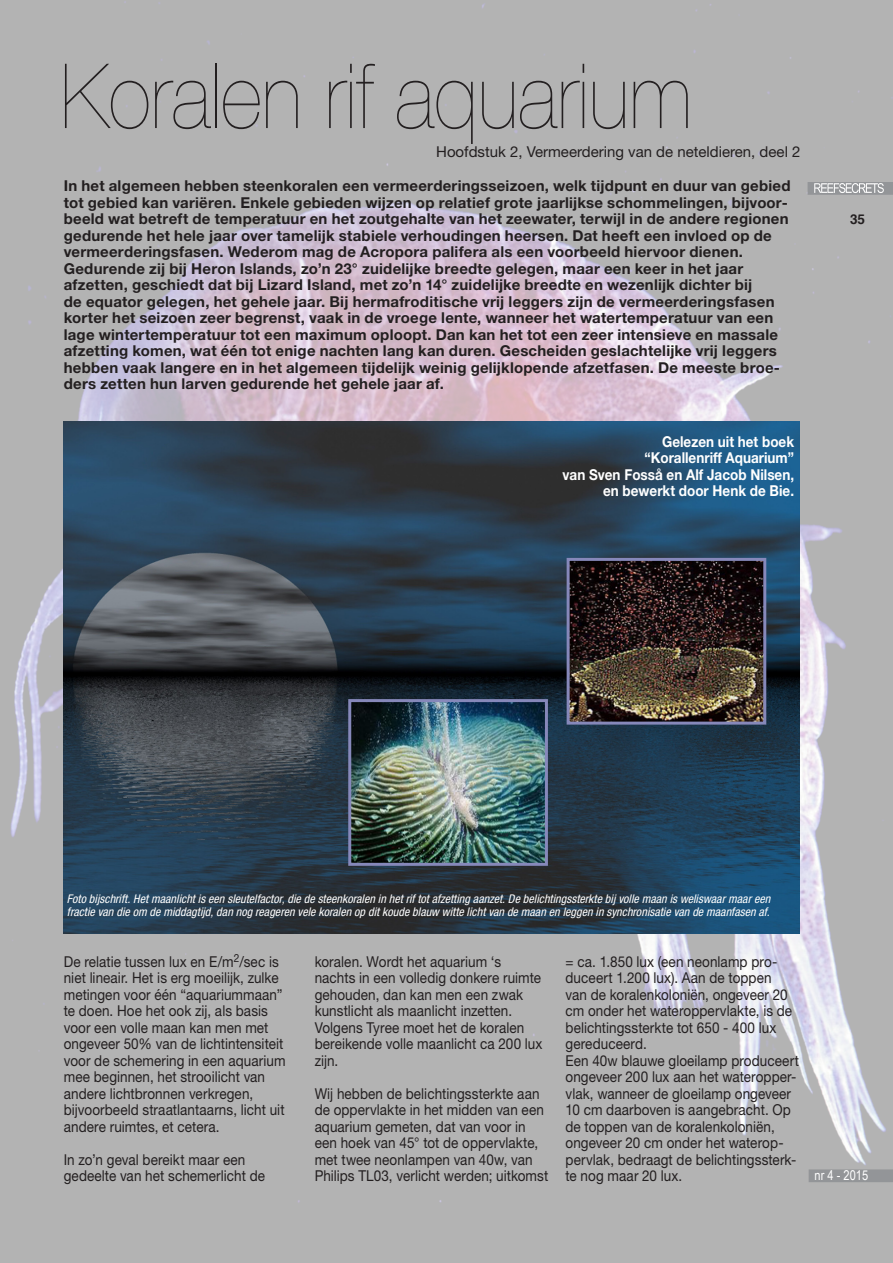
<style>
.page{position:relative;width:893px;height:1263px;background:#fff}
.page>*{position:absolute;margin:0;border:0;box-sizing:border-box;transform-origin:0 0}
.KOP{font:200 90px "Helvetica Neue LT Std";color:#231f20;scale:.9 1}
.Platte_tekst{font:15px/16.5px "Helvetica Neue LT Std";letter-spacing:.005em;color:#231f20;scale:.9 1}
.Platte_tekst__intro{font:700 15px/16.5px "Helvetica Neue LT Std";letter-spacing:.015em;color:#231f20}
.Auteur{font:700 15px "Helvetica Neue LT Std";color:#fff;scale:.9 1}
.Titel_hoofdstuk{font:15px "Helvetica Neue LT Std";color:#231f20}
.t1{font:13.5px "Arial Narrow";color:#fff}
.t2{font:700 13.5px "Helvetica";color:#231f20}
.Foto_bijschrift{font:italic condensed 12px/13.5px "Helvetica Neue LT Std";letter-spacing:.005em;color:#fff}
</style>
<div class="page">
<img style="left:1px;top:0;width:892px;height:1263px">
<img style="left:0;top:0;width:1px;height:1263px">
<img style="left:64px;top:422px;width:735px;height:511px">
<img style="left:352px;top:703px;width:192px;height:159px">
<div style="left:348px;top:699px;width:200px;height:167px;border:3px solid #8688ba"></div>
<img style="left:571px;top:562px;width:191px;height:159px">
<div style="left:567px;top:558px;width:199px;height:167px;border:3px solid #8688ba"></div>
<div style="left:808px;top:182px;width:85px;height:13px;background:#939598"></div>
<svg style="left:814px;top:183px;width:70px;height:10px"></svg>
<div style="left:809px;top:1169px;width:84px;height:13px;background:#939598"></div>
<p class="KOP" style="left:61px;top:44px;width:703px">Koralen rif aquarium</p>
<p class="Titel_hoofdstuk" style="left:436px;top:142px;width:366px">Hoofdstuk 2, Vermeerdering van de neteldieren, deel 2</p>
<p class="Platte_tekst__intro" style="left:64px;top:177px;width:728px">In het algemeen hebben steenkoralen een vermeerderingsseizoen, welk tijdpunt en duur van gebied tot gebied kan variëren. Enkele gebieden wijzen op relatief grote jaarlijkse schommelingen, bijvoor&shy;beeld wat betreft de temperatuur en het zoutgehalte van het zeewater, terwijl in de andere regionen gedurende het hele jaar over tamelijk stabiele verhoudingen heersen. Dat heeft een invloed op de vermeerderingsfasen. Wederom mag de Acropora palifera als een voorbeeld hiervoor dienen.</p>
<p class="Platte_tekst__intro" style="left:64px;top:260px;width:718px">Gedurende zij bij Heron Islands, zo’n 23° zuidelijke breedte gelegen, maar een keer in het jaar afzetten, geschiedt dat bij Lizard Island, met zo’n 14° zuidelijke breedte en wezenlijk dichter bij<br>de equator gelegen, het gehele jaar. Bij hermafroditische vrij leggers zijn de vermeerderingsfasen korter het seizoen zeer begrenst, vaak in de vroege lente, wanneer het watertemperatuur van een lage wintertemperatuur tot een maximum oploopt. Dan kan het tot een zeer intensieve en massale afzetting komen, wat één tot enige nachten lang kan duren. Gescheiden geslachtelijke vrij leggers hebben vaak langere en in het algemeen tijdelijk weinig gelijklopende afzetfasen. De meeste broe&shy;ders zetten hun larven gedurende het gehele jaar af.</p>
<p class="Auteur" style="left:662px;top:432px;width:148px">Gelezen uit het boek</p>
<p class="Auteur" style="left:644px;top:448px;width:168px">“Korallenriff Aquarium”</p>
<p class="Auteur" style="left:563px;top:465px;width:259px">van Sven Fosså en Alf Jacob Nilsen,</p>
<p class="Auteur" style="left:603px;top:481px;width:214px">en bewerkt door Henk de Bie.</p>
<p class="t2" style="left:850px;top:211px;width:17px">35</p>
<p class="Foto_bijschrift" style="left:67px;top:892px;width:705px">Foto bijschrift. Het maanlicht is een sleutelfactor, die de steenkoralen in het rif tot afzetting aanzet. De belichtingssterkte bij volle maan is weliswaar maar een fractie van die om de middagtijd, dan nog reageren vele koralen op dit koude blauw witte licht van de maan en leggen in synchronisatie van de maanfasen af.</p>
<p class="Platte_tekst" style="left:315px;top:953px;width:255px">koralen. Wordt het aquarium ‘s nachts in een volledig donkere ruimte gehouden, dan kan men een zwak kunstlicht als maanlicht inzetten.<br>Volgens Tyree moet het de koralen bereikende volle maanlicht ca 200 lux zijn.</p>
<p class="Platte_tekst" style="left:315px;top:1085px;width:261px">Wij hebben de belichtingssterkte aan de oppervlakte in het midden van een aquarium gemeten, dat van voor in een hoek van 45° tot de oppervlakte, met twee neonlampen van 40w, van Philips TL03, verlicht werden; uitkomst</p>
<p class="Platte_tekst" style="left:64px;top:953px;width:248px">De relatie tussen lux en E/m<sup>2</sup>/sec is niet lineair. Het is erg moeilijk, zulke metingen voor één “aquariummaan” te doen. Hoe het ook zij, als basis voor een volle maan kan men met ongeveer 50% van de lichtintensiteit voor de schemering in een aquarium mee beginnen, het strooilicht van andere lichtbronnen verkregen, bijvoorbeeld straatlantaarns, licht uit andere ruimtes, et cetera.</p>
<p class="Platte_tekst" style="left:64px;top:1151px;width:225px">In zo’n geval bereikt maar een gedeelte van het schemerlicht de</p>
<p class="Platte_tekst" style="left:566px;top:953px;width:253px">= ca. 1.850 lux (een neonlamp pro&shy;duceert 1.200 lux). Aan de toppen van de koralenkoloniën, ongeveer 20 cm onder het wateroppervlakte, is de belichtingssterkte tot 650 - 400 lux gereduceerd.</p>
<p class="Platte_tekst" style="left:566px;top:1052px;width:261px">Een 40w blauwe gloeilamp produceert ongeveer 200 lux aan het wateropper&shy;vlak, wanneer de gloeilamp ongeveer 10 cm daarboven is aangebracht. Op de toppen van de koralenkoloniën, ongeveer 20 cm onder het waterop&shy;pervlak, bedraagt de belichtingssterk&shy;te nog maar 20 lux.</p>
<p class="t1" style="left:815px;top:1165px;width:55px">nr 4 - 2015</p>
</div>
